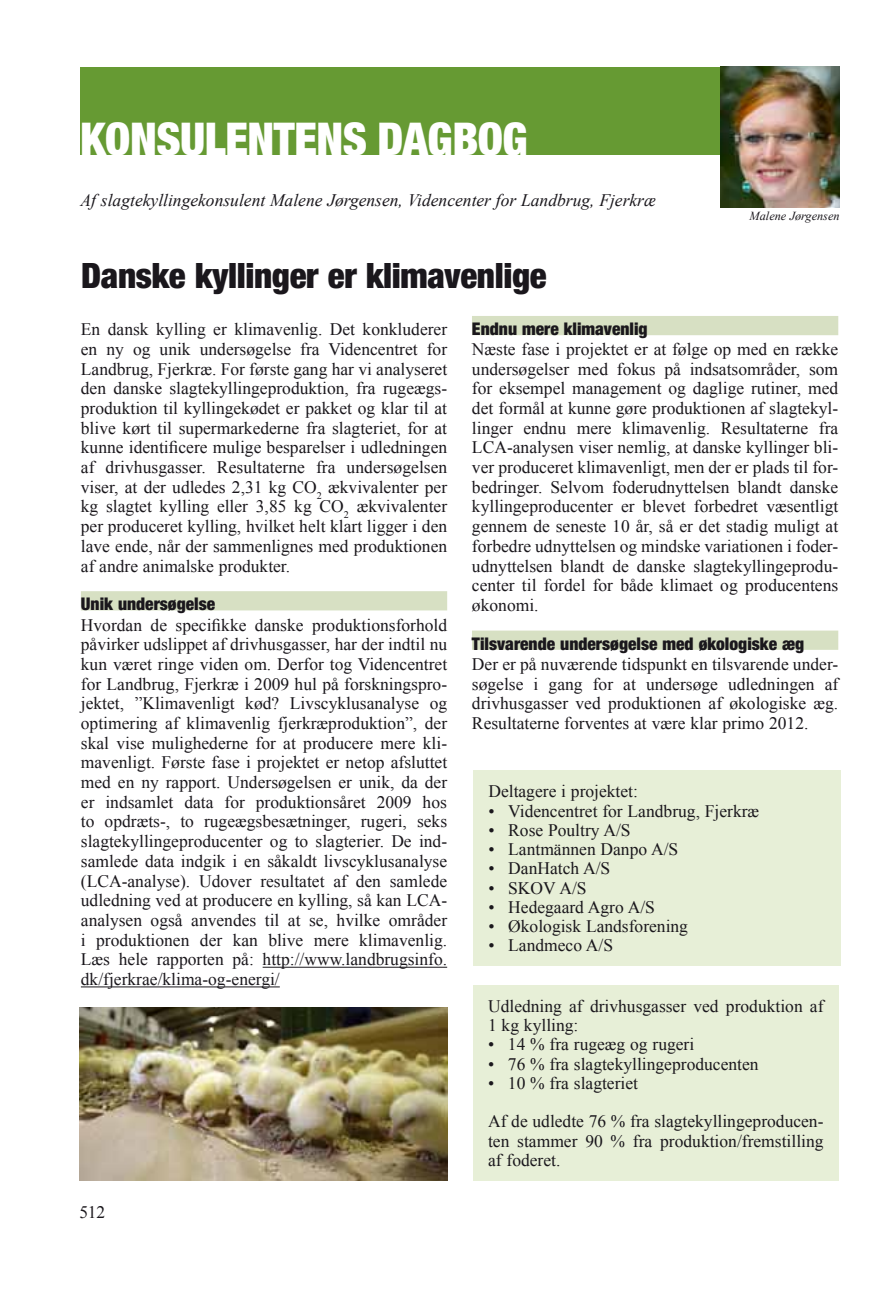
<style>
.page{position:relative;width:893px;height:1290px;background:#fff}
.page>*{position:absolute;margin:0;border:0;box-sizing:border-box;transform-origin:0 0}
.t1{font:900 condensed 45.32px "Helvetica Neue";letter-spacing:-.01em;color:#fff}
.t2{font:900 condensed 35px "Helvetica Neue";letter-spacing:-.01em;color:#1a171c}
.t3{font:17.5px/19.6px "Times New Roman";color:#1a171c;text-align:justify}
.t4{font:900 condensed 17.5px "Helvetica Neue";color:#1a171c}
.t5{font:italic 17.5px "Times New Roman";color:#1a171c}
.t6{font:italic 12.25px "Times New Roman";color:#1a171c}
</style>
<div class="page">
<div style="left:81px;top:591px;width:366px;height:19px;background:#d7e0c3"></div>
<hr style="left:263px;top:967px;width:184px;height:1px;background:#1a171c">
<hr style="left:81px;top:986px;width:199px;height:1px;background:#1a171c">
<div style="left:472px;top:316px;width:366px;height:19px;background:#d7e0c3"></div>
<div style="left:472px;top:630px;width:366px;height:20px;background:#d7e0c3"></div>
<div style="left:81px;top:67px;width:759px;height:88px;background:#669a33"></div>
<img style="left:720px;top:67px;width:120px;height:140px">
<div style="left:473px;top:770px;width:368px;height:196px;background:#e7efd7"></div>
<div style="left:473px;top:985px;width:365px;height:196px;background:#e7efd7"></div>
<img style="left:79px;top:1007px;width:368px;height:174px">
<h1 class="t1" style="left:81px;top:111px;width:449px">KONSULENTENS DAGBOG</h1>
<p class="t5" style="left:81px;top:189px;width:577px">Af slagtekyllingekonsulent Malene Jørgensen, Videncenter for Landbrug, Fjerkræ</p>
<h2 class="t2" style="left:81px;top:254px;width:467px">Danske kyllinger er klimavenlige</h2>
<p class="t6" style="left:750px;top:208px;width:91px">Malene Jørgensen</p>
<p class="t3" style="left:81px;top:319px;width:368px">En dansk kylling er klimavenlig. Det konkluderer en ny og unik undersøgelse fra Videncentret for Landbrug, Fjerkræ. For første gang har vi analyseret den danske slagtekyllingeproduktion, fra rugeægs&shy;produktion til kyllingekødet er pakket og klar til at blive kørt til supermarkederne fra slagteriet, for at kunne identificere mulige besparelser i udledningen af drivhusgasser. Resultaterne fra undersøgelsen viser, at der udledes 2,31 kg CO<sub>2</sub> ækvivalenter per kg slagtet kylling eller 3,85 kg CO<sub>2</sub> ækvivalenter per produceret kylling, hvilket helt klart ligger i den lave ende, når der sammenlignes med produktionen af andre animalske produkter.</p>
<p class="t4" style="left:81px;top:593px;width:136px">Unik undersøgelse</p>
<p class="t3" style="left:81px;top:615px;width:368px">Hvordan de specifikke danske produktionsforhold påvirker udslippet af drivhusgasser, har der indtil nu kun været ringe viden om. Derfor tog Videncentret for Landbrug, Fjerkræ i 2009 hul på forskningspro&shy;jektet, ”Klimavenligt kød? Livscyklusanalyse og optimering af klimavenlig fjerkræproduktion”, der skal vise mulighederne for at producere mere kli&shy;mavenligt. Første fase i projektet er netop afsluttet med en ny rapport. Undersøgelsen er unik, da der er indsamlet data for produktionsåret 2009 hos to opdræts-, to rugeægsbesætninger, rugeri, seks slagtekyllingeproducenter og to slagterier. De ind&shy;samlede data indgik i en såkaldt livscyklusanalyse (LCA-analyse). Udover resultatet af den samlede udledning ved at producere en kylling, så kan LCA&shy;analysen også anvendes til at se, hvilke områder i produktionen der kan blive mere klimavenlig.<br>Læs hele rapporten på: http://www.landbrugsinfo. dk/fjerkrae/klima-og-energi/</p>
<p class="t3" style="left:79px;top:1202px;width:27px">512</p>
<p class="t4" style="left:472px;top:318px;width:177px">Endnu mere klimavenlig</p>
<p class="t3" style="left:472px;top:339px;width:368px">Næste fase i projektet er at følge op med en række undersøgelser med fokus på indsatsområder, som for eksempel management og daglige rutiner, med det formål at kunne gøre produktionen af slagtekyl&shy;linger endnu mere klimavenlig. Resultaterne fra LCA-analysen viser nemlig, at danske kyllinger bli&shy;ver produceret klimavenligt, men der er plads til for&shy;bedringer. Selvom foderudnyttelsen blandt danske kyllingeproducenter er blevet forbedret væsentligt gennem de seneste 10 år, så er det stadig muligt at forbedre udnyttelsen og mindske variationen i foder&shy;udnyttelsen blandt de danske slagtekyllingeprodu&shy;center til fordel for både klimaet og producentens økonomi.</p>
<p class="t4" style="left:472px;top:633px;width:334px">Tilsvarende undersøgelse med økologiske æg</p>
<p class="t3" style="left:472px;top:654px;width:368px">Der er på nuværende tidspunkt en tilsvarende under&shy;søgelse i gang for at undersøge udledningen af drivhusgasser ved produktionen af økologiske æg.<br>Resultaterne forventes at være klar primo 2012.</p>
<p class="t3" style="left:488px;top:781px;width:151px">Deltagere i projektet:</p>
<p class="t3" style="left:488px;top:800px;width:272px">• Videncentret for Landbrug, Fjerkræ</p>
<p class="t3" style="left:488px;top:820px;width:144px">• Rose Poultry A/S</p>
<p class="t3" style="left:488px;top:839px;width:191px">• Lantmännen Danpo A/S</p>
<p class="t3" style="left:488px;top:858px;width:123px">• DanHatch A/S</p>
<p class="t3" style="left:488px;top:877px;width:100px">• SKOV A/S</p>
<p class="t3" style="left:488px;top:897px;width:168px">• Hedegaard Agro A/S</p>
<p class="t3" style="left:488px;top:916px;width:201px">• Økologisk Landsforening</p>
<p class="t3" style="left:488px;top:935px;width:126px">• Landmeco A/S</p>
<p class="t3" style="left:488px;top:996px;width:337px">Udledning af drivhusgasser ved produktion af<br>1 kg kylling:</p>
<p class="t3" style="left:488px;top:1034px;width:208px">• 14 % fra rugeæg og rugeri</p>
<p class="t3" style="left:488px;top:1054px;width:272px">• 76 % fra slagtekyllingeproducenten</p>
<p class="t3" style="left:488px;top:1073px;width:151px">• 10 % fra slagteriet</p>
<p class="t3" style="left:488px;top:1111px;width:337px">Af de udledte 76 % fra slagtekyllingeproducen&shy;ten stammer 90 % fra produktion/fremstilling af foderet.</p>
</div>
